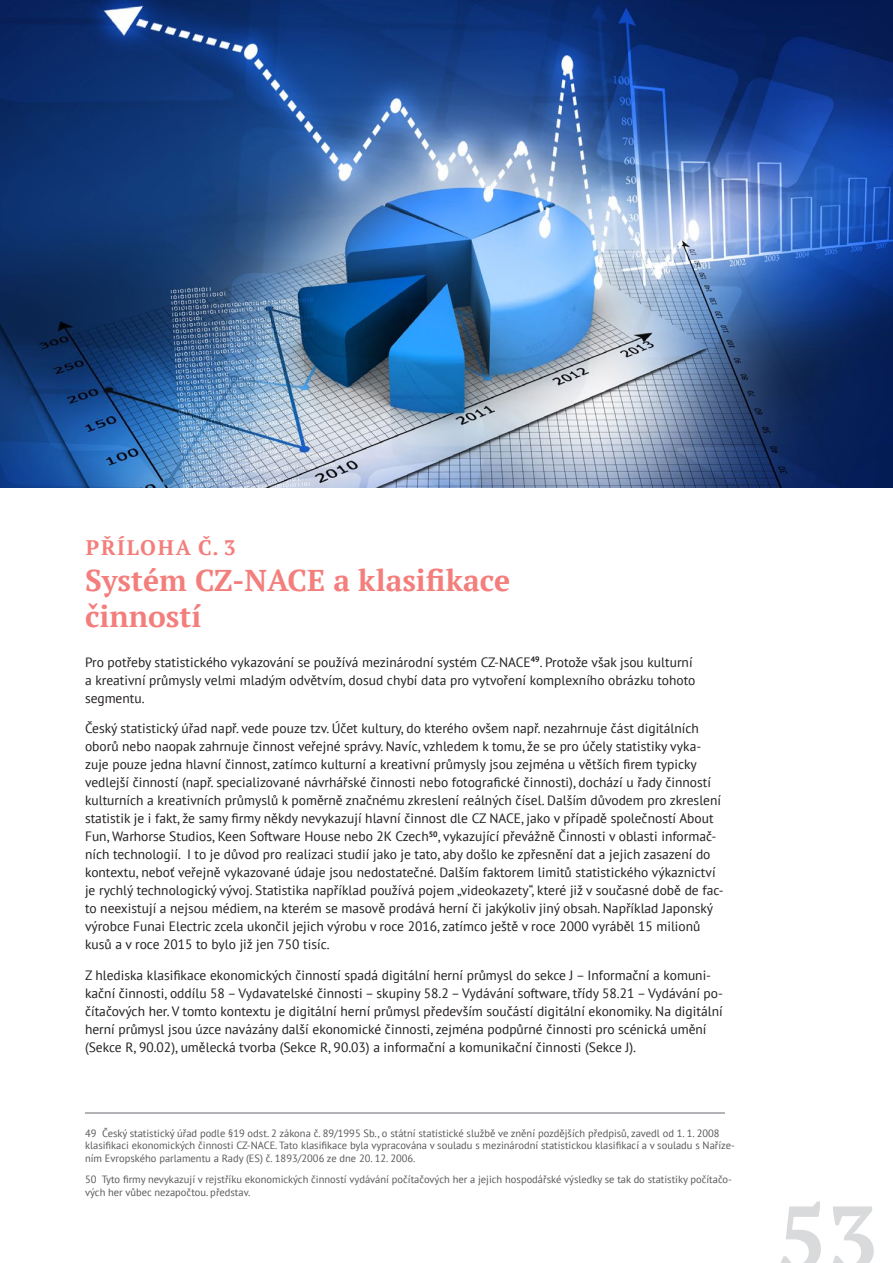
<style>
.page{position:relative;width:893px;height:1263px;background:#fff}
.page>*{position:absolute;margin:0;border:0;box-sizing:border-box;transform-origin:0 0}
.t1{font:700 90px "PT Serif";color:#d9dadc}
.t2{font:700 30px/36px "PT Serif";color:#f37e7c}
.t3{font:700 21px "PT Serif";letter-spacing:.08em;color:#f37e7c}
.t4{font:13.5px/18px "PT Sans";color:#231f20}
.t5{font:10.5px/12.6px "PT Sans";color:#57585a}
</style>
<div class="page">
<img style="left:0;top:0;width:893px;height:488px">
<hr style="left:85px;top:1112px;width:640px;height:2px;background:#b2b3b7">
<h3 class="t3" style="left:86px;top:534px;width:151px">PŘÍLOHA Č. 3</h3>
<h2 class="t2" style="left:85px;top:562px;width:427px">Systém CZ-NACE a klasifikace činností</h2>
<p class="t4" style="left:85px;top:652px;width:612px">Pro potřeby statistického vykazování se používá mezinárodní systém CZ-NACE<sup>49</sup>. Protože však jsou kulturní a kreativní průmysly velmi mladým odvětvím, dosud chybí data pro vytvoření komplexního obrázku tohoto segmentu.</p>
<p class="t4" style="left:85px;top:719px;width:640px">Český statistický úřad např. vede pouze tzv. Účet kultury, do kterého ovšem např. nezahrnuje část digitálních oborů nebo naopak zahrnuje činnost veřejné správy. Navíc, vzhledem k tomu, že se pro účely statistiky vyka&shy;zuje pouze jedna hlavní činnost, zatímco kulturní a kreativní průmysly jsou zejména u větších firem typicky vedlejší činností (např. specializované návrhářské činnosti nebo fotografické činnosti), dochází u řady činností kulturních a kreativních průmyslů k poměrně značnému zkreslení reálných čísel. Dalším důvodem pro zkreslení statistik je i fakt, že samy firmy někdy nevykazují hlavní činnost dle CZ NACE, jako v případě společností About Fun, Warhorse Studios, Keen Software House nebo 2K Czech<sup>50</sup>, vykazující převážně Činnosti v oblasti informač&shy;ních technologií. I to je důvod pro realizaci studií jako je tato, aby došlo ke zpřesnění dat a jejich zasazení do kontextu, neboť veřejně vykazované údaje jsou nedostatečné. Dalším faktorem limitů statistického výkaznictví je rychlý technologický vývoj. Statistika například používá pojem „videokazety“, které již v současné době de fac&shy;to neexistují a nejsou médiem, na kterém se masově prodává herní či jakýkoliv jiný obsah. Například Japonský výrobce Funai Electric zcela ukončil jejich výrobu v roce 2016, zatímco ještě v roce 2000 vyráběl 15 milionů kusů a v roce 2015 to bylo již jen 750 tisíc.</p>
<p class="t4" style="left:85px;top:966px;width:639px">Z hlediska klasifikace ekonomických činností spadá digitální herní průmysl do sekce J – Informační a komuni&shy;kační činnosti, oddílu 58 – Vydavatelské činnosti – skupiny 58.2 – Vydávání software, třídy 58.21 – Vydávání po&shy;čítačových her. V tomto kontextu je digitální herní průmysl především součástí digitální ekonomiky. Na digitální herní průmysl jsou úzce navázány další ekonomické činnosti, zejména podpůrné činnosti pro scénická umění (Sekce R, 90.02), umělecká tvorba (Sekce R, 90.03) a informační a komunikační činnosti (Sekce J).</p>
<p class="t5" style="left:85px;top:1126px;width:651px">49 Český statistický úřad podle §19 odst. 2 zákona č. 89/1995 Sb., o státní statistické službě ve znění pozdějších předpisů, zavedl od 1. 1. 2008 klasifikaci ekonomických činnosti CZ-NACE. Tato klasifikace byla vypracována v souladu s mezinárodní statistickou klasifikací a v souladu s Naříze&shy;ním Evropského parlamentu a Rady (ES) č. 1893/2006 ze dne 20. 12. 2006.</p>
<p class="t5" style="left:85px;top:1173px;width:648px">50 Tyto firmy nevykazují v rejstříku ekonomických činností vydávání počítačových her a jejich hospodářské výsledky se tak do statistiky počítačo&shy;vých her vůbec nezapočtou. představ.</p>
<h1 class="t1" style="left:776px;top:1177px;width:103px">53</h1>
</div>
